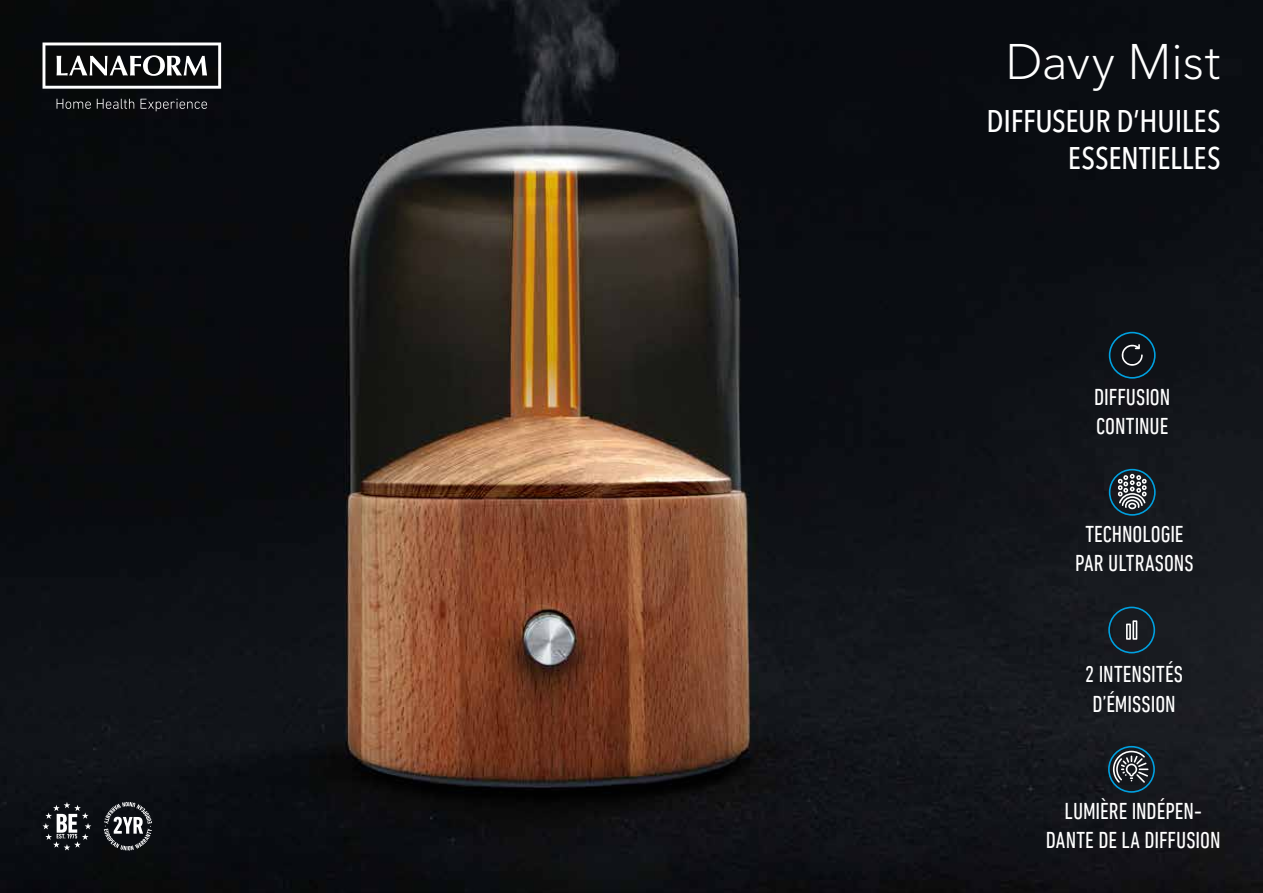
<style>
.page{position:relative;width:1263px;height:893px;background:#fff}
.page>*{position:absolute;margin:0;border:0;box-sizing:border-box;transform-origin:0 0}
.t1{font:300 49.5px "Avenir Next World";letter-spacing:-.01em;color:#fff}
.t2{font:500 condensed 31.05px/36.8px "Avenir Next LT Pro";letter-spacing:-.005em;color:#fff;text-align:right}
.t3{font:condensed 23.4px/29.2px "DIN Next LT Pro";color:#fff;text-align:center}
</style>
<div class="page">
<img style="left:0;top:0;width:1263px;height:893px">
<svg style="left:43px;top:802px;width:48px;height:48px;background:#3d3f43"></svg>
<svg style="left:104px;top:802px;width:48px;height:48px;background:#46484c"></svg>
<svg style="left:1109px;top:469px;width:47px;height:47px;background:#3e505a"></svg>
<svg style="left:1108px;top:607px;width:47px;height:46px;background:#233540"></svg>
<svg style="left:1109px;top:332px;width:47px;height:47px;background:#182b35"></svg>
<svg style="left:1108px;top:746px;width:47px;height:47px;background:#344751"></svg>
<svg style="left:43px;top:43px;width:178px;height:46px"></svg>
<svg style="left:57px;top:99px;width:34px;height:10px"></svg>
<svg style="left:97px;top:99px;width:37px;height:10px"></svg>
<svg style="left:141px;top:99px;width:66px;height:12px"></svg>
<h1 class="t1" style="left:1005px;top:22px;width:217px">Davy Mist</h1>
<h2 class="t2" style="left:986px;top:102px;width:236px">DIFFUSEUR D’HUILES<br>ESSENTIELLES</h2>
<p class="t3" style="left:1094px;top:382px;width:78px;text-align:left">DIFFUSION<br>CONTINUE</p>
<p class="t3" style="left:1075px;top:519px;width:120px">TECHNOLOGIE<br>PAR ULTRASONS</p>
<p class="t3" style="left:1085px;top:659px;width:99px">2 INTENSITÉS<br>D’ÉMISSION</p>
<p class="t3" style="left:1046px;top:796px;width:176px">LUMIÈRE INDÉPEN-<br>DANTE DE LA DIFFUSION</p>
</div>
